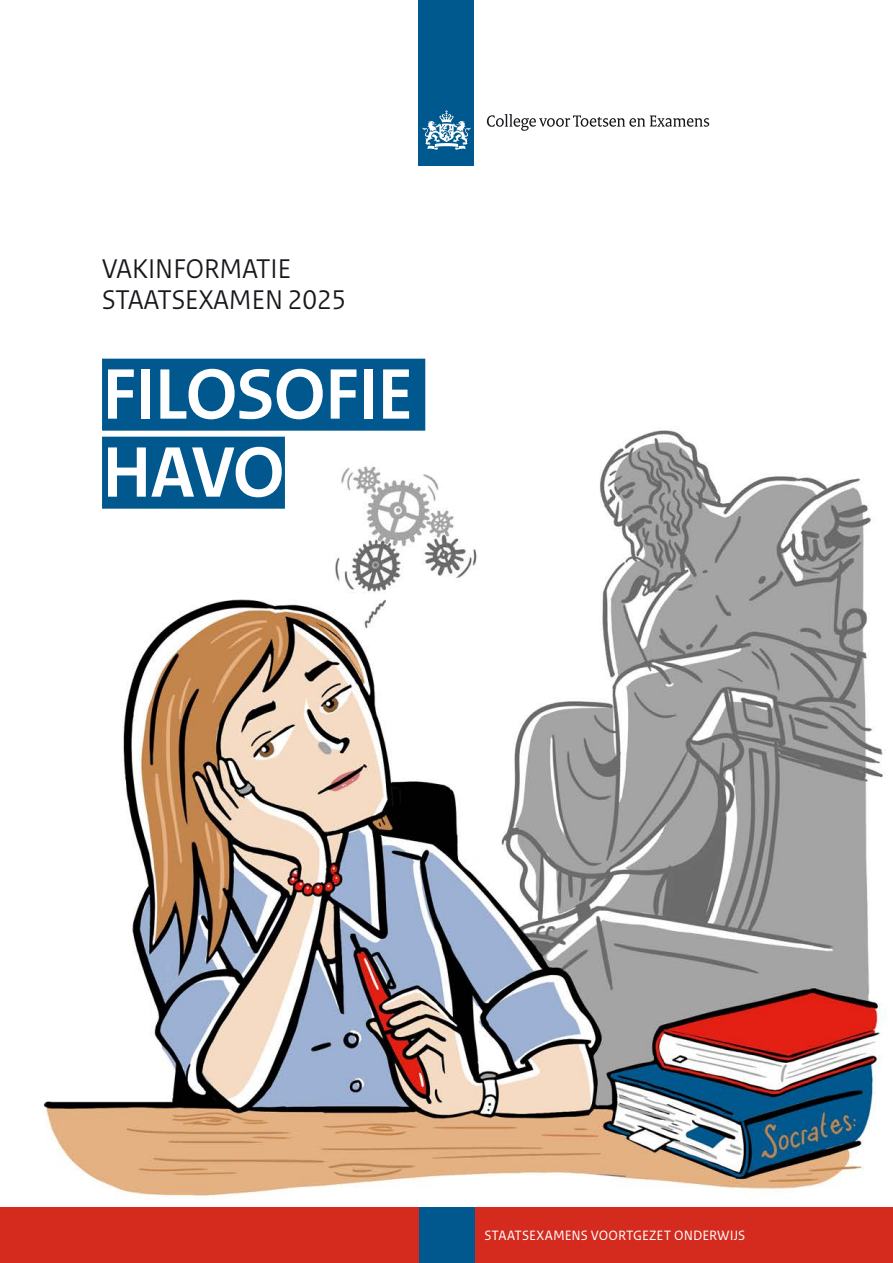
<style>
.page{position:relative;width:893px;height:1263px;background:#fff}
.page>*{position:absolute;margin:0;border:0;box-sizing:border-box;transform-origin:0 0}
.H1_titel{font:700 75px/78px "Rijksoverheid Sans Heading";letter-spacing:-.02em;color:#fff}
.P_subtitel{font:28.5px/31.5px "Rijksoverheid Sans Heading";color:#1a171c}
.t1{font:14.25px "Rijksoverheid Sans Text";letter-spacing:.005em;color:#fff}
</style>
<div class="page">
<img style="left:0;top:1px;width:893px;height:1207px">
<div style="left:0;top:1208px;width:893px;height:55px;background:#d52b1e"></div>
<div style="left:419px;top:1208px;width:55px;height:55px;background:#00588e"></div>
<div style="left:419px;top:0;width:55px;height:165px;background:#00598e"></div>
<svg style="left:423px;top:110px;width:47px;height:40px"></svg>
<svg style="left:487px;top:114px;width:222px;height:17px"></svg>
<div style="left:102px;top:359px;width:323px;height:72px;background:#00588e"></div>
<div style="left:102px;top:437px;width:183px;height:72px;background:#00588e"></div>
<p class="P_subtitel" style="left:102px;top:253px;width:246px">VAKINFORMATIE<br>STAATSEXAMEN 2025</p>
<h1 class="H1_titel" style="left:102px;top:357px;width:312px">FILOSOFIE<br>HAVO</h1>
<p class="t1" style="left:484px;top:1227px;width:263px">STAATSEXAMENS VOORTGEZET ONDERWIJS</p>
</div>
